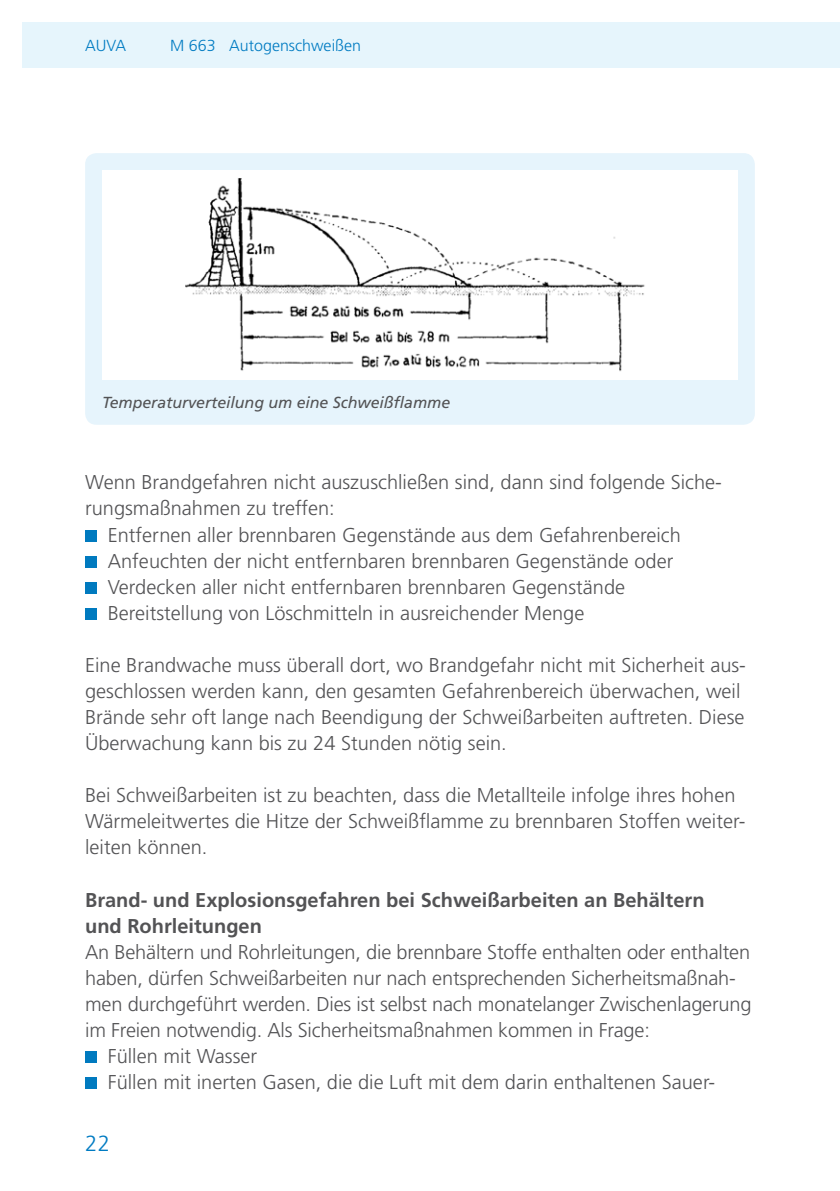
<style>
.page{position:relative;width:840px;height:1191px;background:#fff}
.page>*{position:absolute;margin:0;border:0;box-sizing:border-box;transform-origin:0 0}
.t1{font:300 22px "Frutiger LT Std";color:#007bc2}
.t2{font:300 20px/26px "Frutiger LT Std";color:#535355}
.t3{font:700 20px/26px "Frutiger LT Std";color:#535355}
.t4{font:italic 16px "Frutiger LT Std";letter-spacing:-.005em;color:#535355}
.t5{font:300 16px "Frutiger LT Std";color:#007bc2}
</style>
<div class="page">
<div style="left:23px;top:23px;width:816px;height:45px;background:#e6f5fc"></div>
<div style="left:85px;top:530px;width:11px;height:11px;background:#007abf"></div>
<div style="left:85px;top:556px;width:11px;height:11px;background:#007abf"></div>
<div style="left:85px;top:582px;width:11px;height:11px;background:#007abf"></div>
<div style="left:85px;top:608px;width:11px;height:12px;background:#007abf"></div>
<div style="left:85px;top:1051px;width:11px;height:12px;background:#007abf"></div>
<div style="left:85px;top:1077px;width:11px;height:12px;background:#007abf"></div>
<div style="left:85px;top:153px;width:669px;height:272px;background:#e6f4fc;border-radius:11px"></div>
<div style="left:102px;top:170px;width:635px;height:209px;background:#fff"></div>
<img style="left:185px;top:178px;width:460px;height:194px">
<p class="t5" style="left:85px;top:37px;width:42px">AUVA</p>
<p class="t5" style="left:170px;top:37px;width:192px">M 663 Autogenschweißen</p>
<p class="t4" style="left:102px;top:393px;width:349px">Temperaturverteilung um eine Schweißflamme</p>
<p class="t2" style="left:85px;top:470px;width:638px">Wenn Brandgefahren nicht auszuschließen sind, dann sind folgende Siche-</p>
<p class="t2" style="left:85px;top:496px;width:251px">rungsmaßnahmen zu treffen:</p>
<p class="t2" style="left:108px;top:522px;width:574px">Entfernen aller brennbaren Gegenstände aus dem Gefahrenbereich</p>
<p class="t2" style="left:108px;top:548px;width:566px">Anfeuchten der nicht entfernbaren brennbaren Gegenstände oder</p>
<p class="t2" style="left:108px;top:574px;width:518px">Verdecken aller nicht entfernbaren brennbaren Gegenstände</p>
<p class="t2" style="left:108px;top:600px;width:478px">Bereitstellung von Löschmitteln in ausreichender Menge</p>
<p class="t2" style="left:85px;top:652px;width:662px">Eine Brandwache muss überall dort, wo Brandgefahr nicht mit Sicherheit aus&shy;geschlossen werden kann, den gesamten Gefahrenbereich überwachen, weil Brände sehr oft lange nach Beendigung der Schweißarbeiten auftreten. Diese Überwachung kann bis zu 24 Stunden nötig sein.</p>
<p class="t2" style="left:85px;top:782px;width:661px">Bei Schweißarbeiten ist zu beachten, dass die Metallteile infolge ihres hohen<br>Wärmeleitwertes die Hitze der Schweißflamme zu brennbaren Stoffen weiter&shy;leiten können.</p>
<p class="t3" style="left:85px;top:886px;width:621px">Brand- und Explosionsgefahren bei Schweißarbeiten an Behältern und Rohrleitungen</p>
<p class="t2" style="left:85px;top:939px;width:666px">An Behältern und Rohrleitungen, die brennbare Stoffe enthalten oder enthalten</p>
<p class="t2" style="left:85px;top:965px;width:650px">haben, dürfen Schweißarbeiten nur nach entsprechenden Sicherheitsmaßnah-</p>
<p class="t2" style="left:85px;top:991px;width:667px">men durchgeführt werden. Dies ist selbst nach monatelanger Zwischenlagerung</p>
<p class="t2" style="left:85px;top:1017px;width:566px">im Freien notwendig. Als Sicherheitsmaßnahmen kommen in Frage:</p>
<p class="t2" style="left:108px;top:1043px;width:151px">Füllen mit Wasser</p>
<p class="t2" style="left:108px;top:1069px;width:608px">Füllen mit inerten Gasen, die die Luft mit dem darin enthaltenen Sauer-</p>
<p class="t1" style="left:85px;top:1131px;width:26px">22</p>
</div>
